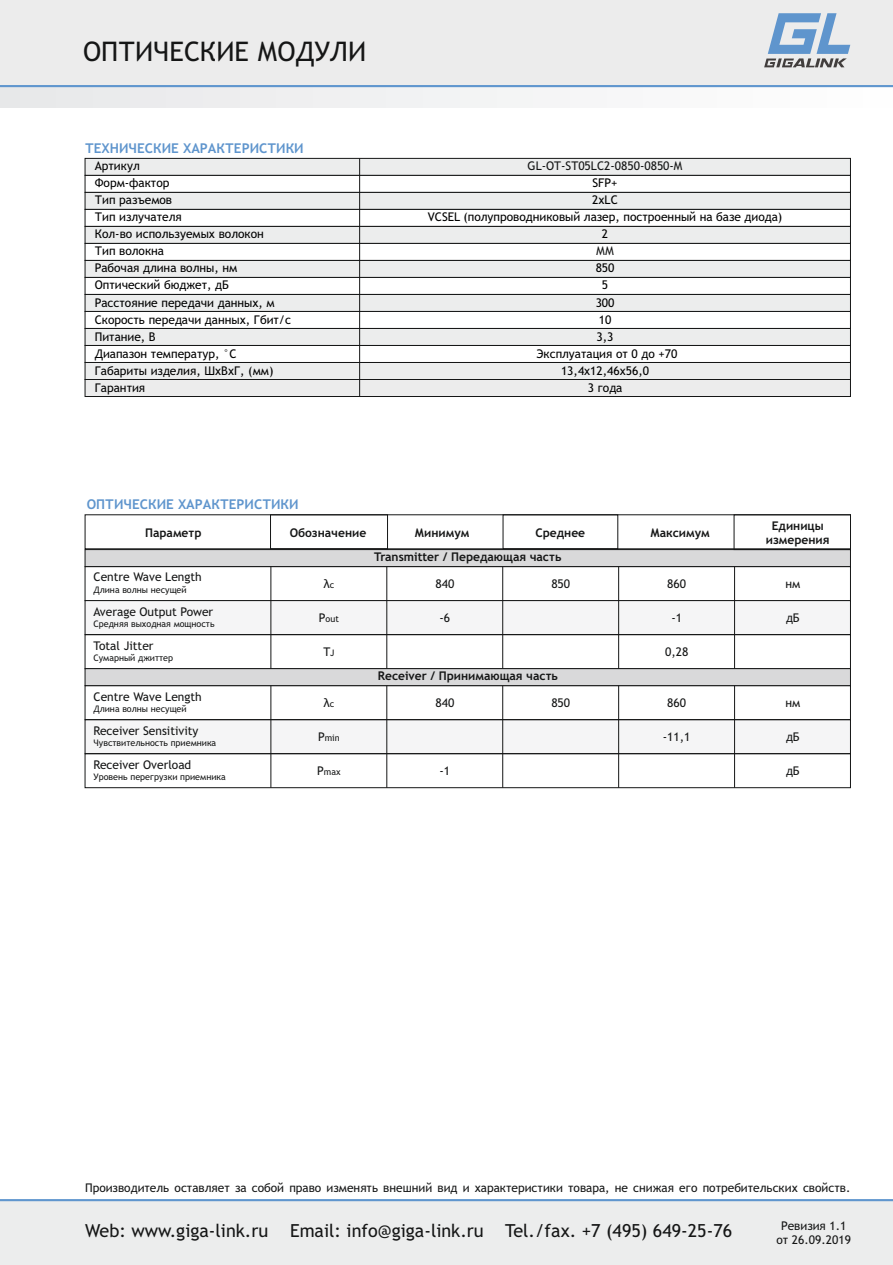
<style>
.page{position:relative;width:893px;height:1265px;background:#fff}
.page>*{position:absolute;margin:0;border:0;box-sizing:border-box;transform-origin:0 0}
.t1{font:27px "Trebuchet MS";color:#151616}
.t2{font:18px "Trebuchet MS";color:#151616}
.t3{font:700 13.5px "Trebuchet MS";color:#5f95cd}
.t4{font:12px/17px "Trebuchet MS";color:#000}
.t5{font:12px/14px "Trebuchet MS";color:#151616;text-align:center}
.t6{font:700 12px/14px "Trebuchet MS";color:#151616;text-align:center}
.t7{font:9px "Trebuchet MS";color:#151616}
.s1{font-size:9px}
.s2{font-size:12px}
</style>
<div class="page">
<div style="left:0;top:86px;width:893px;height:21px;background:linear-gradient(to right,#e7e8e9,#fefefe)"></div>
<div style="left:0;top:0;width:893px;height:86px;background:#ececec"></div>
<hr style="left:0;top:85px;width:893px;height:2px;background:#6096ce">
<div style="left:0;top:1200px;width:893px;height:65px;background:#eceded"></div>
<hr style="left:0;top:1199px;width:893px;height:2px;background:#6096ce">
<svg style="left:764px;top:13px;width:86px;height:54px"></svg>
<svg style="left:84px;top:600px;width:767px;height:35px"></svg>
<div style="left:85px;top:634px;width:766px;height:35px;border:1px solid #151616"></div>
<div style="left:84px;top:719px;width:767px;height:35px;background:#f5f5f6"></div>
<div style="left:85px;top:685px;width:766px;height:35px;border:1px solid #151616"></div>
<div style="left:85px;top:753px;width:766px;height:35px;border:1px solid #151616"></div>
<svg style="left:84px;top:549px;width:767px;height:18px;background:#c4c4c5"></svg>
<svg style="left:84px;top:668px;width:767px;height:18px;background:#c3c3c4"></svg>
<hr style="left:270px;top:686px;width:1px;height:102px;background:#151616">
<hr style="left:386px;top:686px;width:1px;height:102px;background:#151616">
<hr style="left:502px;top:686px;width:1px;height:102px;background:#151616">
<hr style="left:618px;top:686px;width:1px;height:102px;background:#151616">
<hr style="left:734px;top:686px;width:1px;height:102px;background:#151616">
<hr style="left:270px;top:567px;width:1px;height:102px;background:#151616">
<hr style="left:386px;top:567px;width:1px;height:102px;background:#151616">
<hr style="left:502px;top:567px;width:1px;height:102px;background:#151616">
<hr style="left:618px;top:567px;width:1px;height:102px;background:#151616">
<hr style="left:734px;top:567px;width:1px;height:102px;background:#151616">
<svg style="left:84px;top:158px;width:767px;height:239px"></svg>
<hr style="left:359px;top:158px;width:1px;height:238px;background:#151616">
<div style="left:85px;top:514px;width:766px;height:35px;border:1px solid #151616"></div>
<div style="left:270px;top:515px;width:118px;height:34px;border:1px solid #151616"></div>
<div style="left:503px;top:515px;width:115px;height:34px;border:1px solid #151616"></div>
<div style="left:734px;top:515px;width:117px;height:35px;border:1px solid #151616"></div>
<h1 class="t1" style="left:83px;top:41px;width:285px">ОПТИЧЕСКИЕ МОДУЛИ</h1>
<p class="t3" style="left:85px;top:143px;width:220px">ТЕХНИЧЕСКИЕ ХАРАКТЕРИСТИКИ</p>
<p class="t4" style="left:95px;top:159px;width:47px">Артикул</p>
<p class="t4" style="left:95px;top:193px;width:79px">Тип разъемов</p>
<p class="t4" style="left:95px;top:176px;width:76px">Форм-фактор</p>
<p class="t4" style="left:95px;top:210px;width:89px">Тип излучателя</p>
<p class="t4" style="left:95px;top:227px;width:171px">Кол-во используемых волокон</p>
<p class="t4" style="left:95px;top:244px;width:71px">Тип волокна</p>
<p class="t4" style="left:95px;top:261px;width:144px">Рабочая длина волны, нм</p>
<p class="t5" style="left:528px;top:160px;width:156px">GL-OT-ST05LC2-0850-0850-M</p>
<p class="t4" style="left:592px;top:176px;width:27px">SFP+<br>2хLC</p>
<p class="t4" style="left:428px;top:210px;width:356px;text-align:center">VCSEL (полупроводниковый лазер, построенный на базе диода)<br>2</p>
<p class="t5" style="left:596px;top:245px;width:19px">ММ</p>
<p class="t4" style="left:596px;top:261px;width:20px">850</p>
<p class="t4" style="left:95px;top:278px;width:136px">Оптический бюджет, дБ</p>
<p class="t4" style="left:602px;top:278px;width:8px">5</p>
<p class="t4" style="left:95px;top:295px;width:182px">Расстояние передачи данных, м</p>
<p class="t4" style="left:596px;top:295px;width:20px">300</p>
<p class="t4" style="left:95px;top:346px;width:143px">Диапазон температур, °C</p>
<p class="t4" style="left:536px;top:346px;width:142px">Эксплуатация от 0 до +70</p>
<p class="t4" style="left:95px;top:312px;width:198px">Скорость передачи данных, Гбит/с</p>
<p class="t4" style="left:599px;top:312px;width:14px">10</p>
<p class="t4" style="left:95px;top:363px;width:180px">Габариты изделия, ШxВxГ, (мм)</p>
<p class="t4" style="left:561px;top:363px;width:90px">13,4x12,46x56,0</p>
<p class="t4" style="left:95px;top:329px;width:63px">Питание, В</p>
<p class="t4" style="left:597px;top:329px;width:18px">3,3</p>
<p class="t4" style="left:95px;top:380px;width:52px">Гарантия</p>
<p class="t4" style="left:588px;top:380px;width:36px">3 года</p>
<p class="t3" style="left:87px;top:499px;width:213px">ОПТИЧЕСКИЕ ХАРАКТЕРИСТИКИ</p>
<p class="t6" style="left:145px;top:527px;width:58px">Параметр</p>
<p class="t6" style="left:290px;top:527px;width:78px">Обозначение</p>
<p class="t6" style="left:415px;top:527px;width:56px">Минимум</p>
<p class="t6" style="left:535px;top:527px;width:51px">Среднее</p>
<p class="t6" style="left:650px;top:527px;width:61px">Максимум</p>
<p class="t6" style="left:766px;top:520px;width:65px">Единицы измерения</p>
<p class="t5" style="left:94px;top:571px;width:110px">Centre Wave Length</p>
<p class="t7" style="left:94px;top:586px;width:95px">Длина волны несущей</p>
<p class="t5" style="left:94px;top:605px;width:121px">Average Output Power</p>
<p class="t7" style="left:94px;top:620px;width:122px">Средняя выходная мощность</p>
<p class="t5" style="left:94px;top:639px;width:62px">Total Jitter</p>
<p class="t7" style="left:94px;top:654px;width:81px">Сумарный джиттер</p>
<p class="t5" style="left:94px;top:690px;width:110px">Centre Wave Length</p>
<p class="t7" style="left:94px;top:705px;width:95px">Длина волны несущей</p>
<p class="t5" style="left:94px;top:724px;width:106px">Receiver Sensitivity</p>
<p class="t7" style="left:94px;top:739px;width:124px">Чувствительность приемника</p>
<p class="t5" style="left:94px;top:758px;width:99px">Receiver Overload</p>
<p class="t7" style="left:94px;top:773px;width:134px">Уровень перегрузки приемника</p>
<p class="t6" style="left:374px;top:551px;width:189px">Transmitter / Передающая часть</p>
<p class="t5" style="left:324px;top:578px;width:12px">λ<span class="s1">с</span></p>
<p class="t5" style="left:435px;top:578px;width:20px">840</p>
<p class="t5" style="left:551px;top:578px;width:20px">850</p>
<p class="t5" style="left:667px;top:578px;width:20px">860</p>
<p class="t7" style="left:319px;top:615px;width:22px"><span class="s2">P</span>out</p>
<p class="t5" style="left:439px;top:612px;width:12px">-6</p>
<p class="t5" style="left:671px;top:612px;width:12px">-1</p>
<p class="t5" style="left:323px;top:646px;width:13px">T<span class="s1">J</span></p>
<p class="t5" style="left:665px;top:646px;width:25px">0,28</p>
<p class="t5" style="left:324px;top:697px;width:12px">λ<span class="s1">с</span></p>
<p class="t5" style="left:435px;top:697px;width:20px">840</p>
<p class="t5" style="left:551px;top:697px;width:20px">850</p>
<p class="t5" style="left:667px;top:697px;width:20px">860</p>
<p class="t7" style="left:318px;top:734px;width:23px"><span class="s2">P</span>min</p>
<p class="t5" style="left:663px;top:731px;width:29px">-11,1</p>
<p class="t7" style="left:317px;top:768px;width:25px"><span class="s2">P</span>max</p>
<p class="t5" style="left:439px;top:765px;width:12px">-1</p>
<p class="t6" style="left:378px;top:670px;width:182px">Receiver / Принимающая часть</p>
<p class="t5" style="left:785px;top:578px;width:16px">нм</p>
<p class="t5" style="left:786px;top:612px;width:15px">дБ</p>
<p class="t5" style="left:785px;top:697px;width:16px">нм</p>
<p class="t5" style="left:786px;top:731px;width:15px">дБ</p>
<p class="t5" style="left:786px;top:765px;width:15px">дБ</p>
<p class="t5" style="left:85px;top:1181px;width:767px">Производитель оставляет за собой право изменять внешний вид и характеристики товара, не снижая его потребительских свойств.</p>
<h2 class="t2" style="left:85px;top:1224px;width:649px">Web: www.giga-link.ru Email: info@giga-link.ru Tel./fax. +7 (495) 649-25-76</h2>
<p class="t5" style="left:776px;top:1219px;width:76px">Ревизия 1.1 от 26.09.2019</p>
</div>
